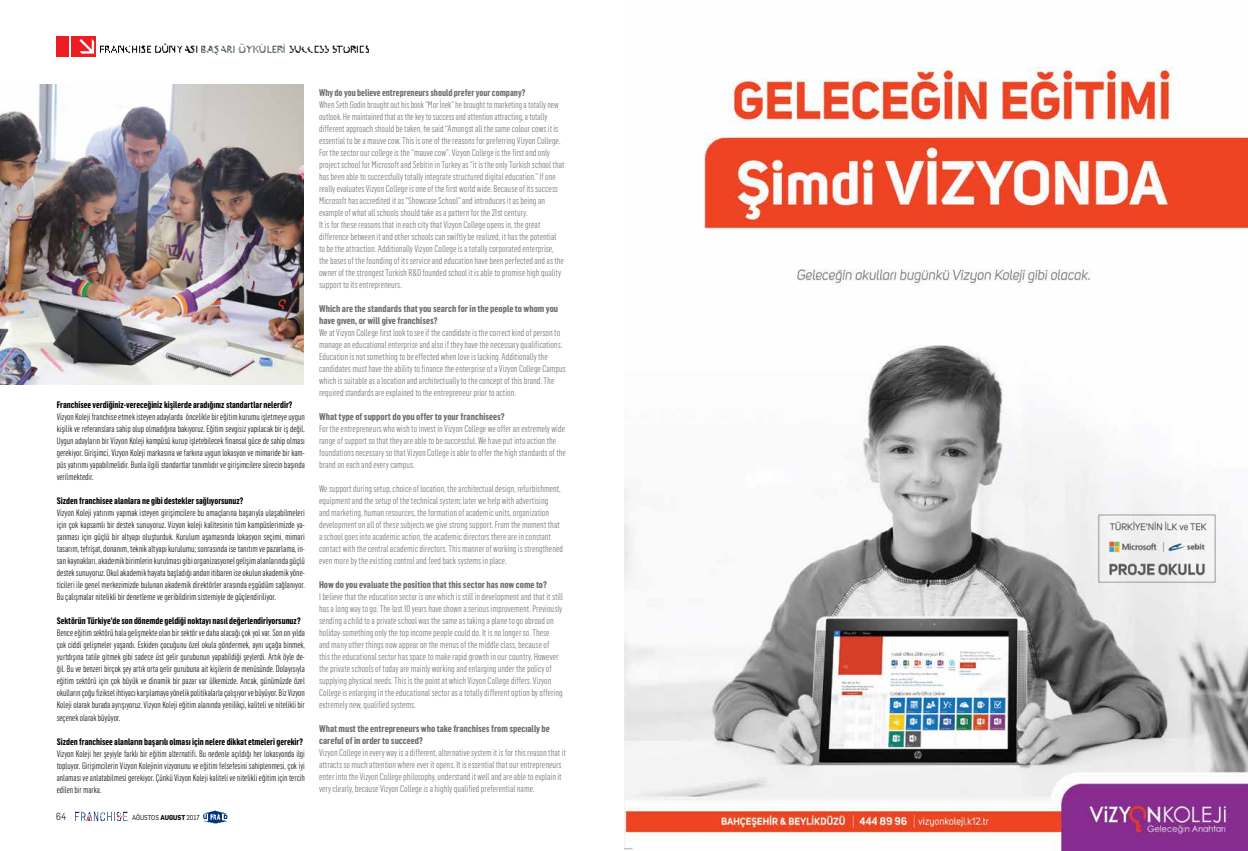
<style>
.page{position:relative;width:1248px;height:851px;background:#fff}
.page>*{position:absolute;margin:0;border:0;box-sizing:border-box;transform-origin:0 0}
.t1{font:300 10px "Flama";color:#000;scale:.89 1}
.t2{font:300 9.5px/12px "Flama Condensed";color:#6d6e71;scale:1.05 1}
.t3{font:300 9.5px/12px "Flama Condensed";color:#6d6e71}
.t4{font:700 9.5px/12px "Flama Condensed";color:#6d6e71;scale:1.05 1}
.t5{font:700 9.5px "Flama Condensed";color:#6d6e71}
.t6{font:300 9.2px/12px "Flama Condensed";color:#000;text-align:justify}
.t7{font:700 9.2px "Flama Condensed";color:#000}
.t8{font:6.9px "Flama";color:#000;scale:.89 1}
.s1{font-weight:700}
</style>
<div class="page">
<img style="left:76px;top:811px;width:52px;height:10px">
<img style="left:203px;top:810px;width:25px;height:13px">
<img style="left:624px;top:67px;width:623px;height:783px">
<div style="left:71px;top:36px;width:24px;height:21px;background:#ed1d24"></div>
<div style="left:57px;top:36px;width:12px;height:21px;background:#ed1d24"></div>
<img style="left:100px;top:43px;width:269px;height:12px">
<svg style="left:79px;top:39px;width:15px;height:15px"></svg>
<img style="left:0;top:84px;width:303px;height:300px">
<p class="t7" style="left:57px;top:399px;width:237px">Franchisee verdiğiniz-vereceğiniz kişilerde aradığınız standartlar nelerdir?</p>
<p class="t6" style="left:57px;top:410px;width:250px">Vizyon Koleji franchise etmek isteyen adaylarda öncelikle bir eğitim kurumu işletmeye uygun kişilik ve referanslara sahip olup olmadığına bakıyoruz. Eğitim sevgisiz yapılacak bir iş değil.<br>Uygun adayların bir Vizyon Koleji kampüsü kurup işletebilecek finansal güce de sahip olması gerekiyor. Girişimci, Vizyon Koleji markasına ve farkına uygun lokasyon ve mimaride bir kam&shy;püs yatırımı yapabilmelidir. Bunla ilgili standartlar tanımlıdır ve girişimcilere sürecin başında verilmektedir.</p>
<p class="t7" style="left:57px;top:495px;width:188px">Sizden franchisee alanlara ne gibi destekler sağlıyorsunuz?</p>
<p class="t6" style="left:57px;top:506px;width:250px">Vizyon Koleji yatırımı yapmak isteyen girişimcilere bu amaçlarına başarıyla ulaşabilmeleri için çok kapsamlı bir destek sunuyoruz. Vizyon koleji kalitesinin tüm kampüslerimizde ya&shy;şanması için güçlü bir altyapı oluşturduk. Kurulum aşamasında lokasyon seçimi, mimari tasarım, tefrişat, donanım, teknik altyapı kurulumu; sonrasında ise tanıtım ve pazarlama, in&shy;san kaynakları, akademik birimlerin kurulması gibi organizasyonel gelişim alanlarında güçlü destek sunuyoruz. Okul akademik hayata başladığı andan itibaren ise okulun akademik yöne&shy;ticileri ile genel merkezimizde bulunan akademik direktörler arasında eşgüdüm sağlanıyor.<br>Bu çalışmalar nitelikli bir denetleme ve geribildirim sistemiyle de güçlendiriliyor.</p>
<p class="t7" style="left:57px;top:615px;width:245px">Sektörün Türkiye’de son dönemde geldiği noktayı nasıl değerlendiriyorsunuz?</p>
<p class="t6" style="left:57px;top:626px;width:250px">Bence eğitim sektörü hala gelişmekte olan bir sektör ve daha alacağı çok yol var. Son on yılda çok ciddi gelişmeler yaşandı. Eskiden çocuğunu özel okula göndermek, aynı uçağa binmek, yurtdışına tatile gitmek gibi sadece üst gelir gurubunun yapabildiği şeylerdi. Artık öyle de&shy;ğil. Bu ve benzeri birçok şey artık orta gelir gurubuna ait kişilerin de menüsünde. Dolayısıyla eğitim sektörü için çok büyük ve dinamik bir pazar var ülkemizde. Ancak, günümüzde özel okulların çoğu fiziksel ihtiyacı karşılamaya yönelik politikalarla çalışıyor ve büyüyor. Biz Vizyon Koleji olarak burada ayrışıyoruz. Vizyon Koleji eğitim alanında yenilikçi, kaliteli ve nitelikli bir seçenek olarak büyüyor.</p>
<p class="t7" style="left:57px;top:735px;width:248px">Sizden franchisee alanların başarılı olması için nelere dikkat etmeleri gerekir?</p>
<p class="t6" style="left:57px;top:746px;width:250px">Vizyon Koleji her şeyiyle farklı bir eğitim alternatifi. Bu nedenle açıldığı her lokasyonda ilgi topluyor. Girişimcilerin Vizyon Kolejinin vizyonunu ve eğitim felsefesini sahiplenmesi, çok iyi anlaması ve anlatabilmesi gerekiyor. Çünkü Vizyon Koleji kaliteli ve nitelikli eğitim için tercih edilen bir marka.</p>
<p class="t1" style="left:56px;top:809px;width:13px">64</p>
<p class="t8" style="left:132px;top:812px;width:78px">AĞUSTOS <span class="s1">AUGUST</span> 2017</p>
<p class="t5" style="left:319px;top:87px;width:208px">Why do you believe entrepreneurs should prefer your company?</p>
<p class="t3" style="left:319px;top:98px;width:247px">When Seth Godin brought out his book “Mor İnek” he brought to marketing a totally new outlook. He maintained that as the key to success and attention attracting, a totally different approach should be taken, he said “Amongst all the same colour cows it is essential to be a mauve cow. This is one of the reasons for preferring Vizyon College.<br>For the sector our college is the “mauve cow”. Vizyon College is the first and only project school for Microsoft and Sebitin in Turkey as “it is the only Turkish school that has been able to successfully totally integrate structured digital education.” If one really evaluates Vizyon College is one of the first world wide. Because of its success Microsoft has accredited it as “Showcase School” and introduces it as being an example of what all schools should take as a pattern for the 21st century.<br>It is for these reasons that in each city that Vizyon College opens in, the great difference between it and other schools can swiftly be realized, it has the potential to be the attraction. Additionally Vizyon College is a totally corporated enterprise, the bases of the founding of its service and education have been perfected and as the owner of the strongest Turkish R&amp;D founded school it is able to promise high quality support to its entrepreneurs.</p>
<p class="t4" style="left:319px;top:302px;width:229px">Which are the standards that you search for in the people to whom you have gıven, or will give franchises?</p>
<p class="t2" style="left:319px;top:326px;width:236px">We at Vizyon College first look to see if the candidate is the correct kind of person to manage an educational enterprise and also if they have the necessary qualifications.<br>Education is not something to be effected when love is lacking. Additionally the candidates must have the ability to finance the enterprise of a Vizyon College Campus which is suitable as a location and architectually to the concept of this brand. The required standards are explained to the entrepreneur prior to action.</p>
<p class="t4" style="left:319px;top:410px;width:178px">What type of support do you offer to your franchisees?</p>
<p class="t2" style="left:319px;top:422px;width:236px">For the entrepreneurs who wish to invest in Vizyon College we offer an extremely wide range of support so that they are able to be successful. We have put into action the foundations necessary so that Vizyon College is able to offer the high standards of the brand on each and every campus.</p>
<p class="t2" style="left:319px;top:482px;width:234px">We support during setup, choice of location, the architectual design, refurbishment, equipment and the setup of the technical system; later we help with advertising<br>and marketing, human resources, the formation of academic units, organization development on all of these subjects we give strong support. From the moment that a school goes into academic action, the academic directors there are in constant contact with the central academic directors. This manner of working is strengthened even more by the existing control and feed back systems in place.</p>
<p class="t4" style="left:319px;top:578px;width:218px">How do you evaluate the position that this sector has now come to?</p>
<p class="t2" style="left:319px;top:590px;width:234px">I believe that the education sector is one which is still in development and that it still has a long way to go. The last 10 years have shown a serious improvement. Previously sending a child to a private school was the same as taking a plane to go abroad on holiday-something only the top income people could do. It is no longer so. These<br>and many other things now appear on the menus of the middle class, because of<br>this the educational sector has space to make rapid growth in our country. However the private schools of today are mainly working and enlarging under the policy of supplying physical needs. This is the point at which Vizyon College differs. Vizyon College is enlarging in the educational sector as a totally different option by offering extremely new, qualified systems.</p>
<p class="t4" style="left:319px;top:722px;width:221px">What must the entrepreneurs who take franchises from specıally be careful of in order to succeed?</p>
<p class="t2" style="left:319px;top:746px;width:236px">Vizyon College in every way is a different, alternative system it is for this reason that it attracts so much attention where ever it opens. It is essential that our entrepreneurs enter into the Vizyon College philosophy, understand it well and are able to explain it very clearly, because Vizyon College is a highly qualified preferential name.</p>
</div>
